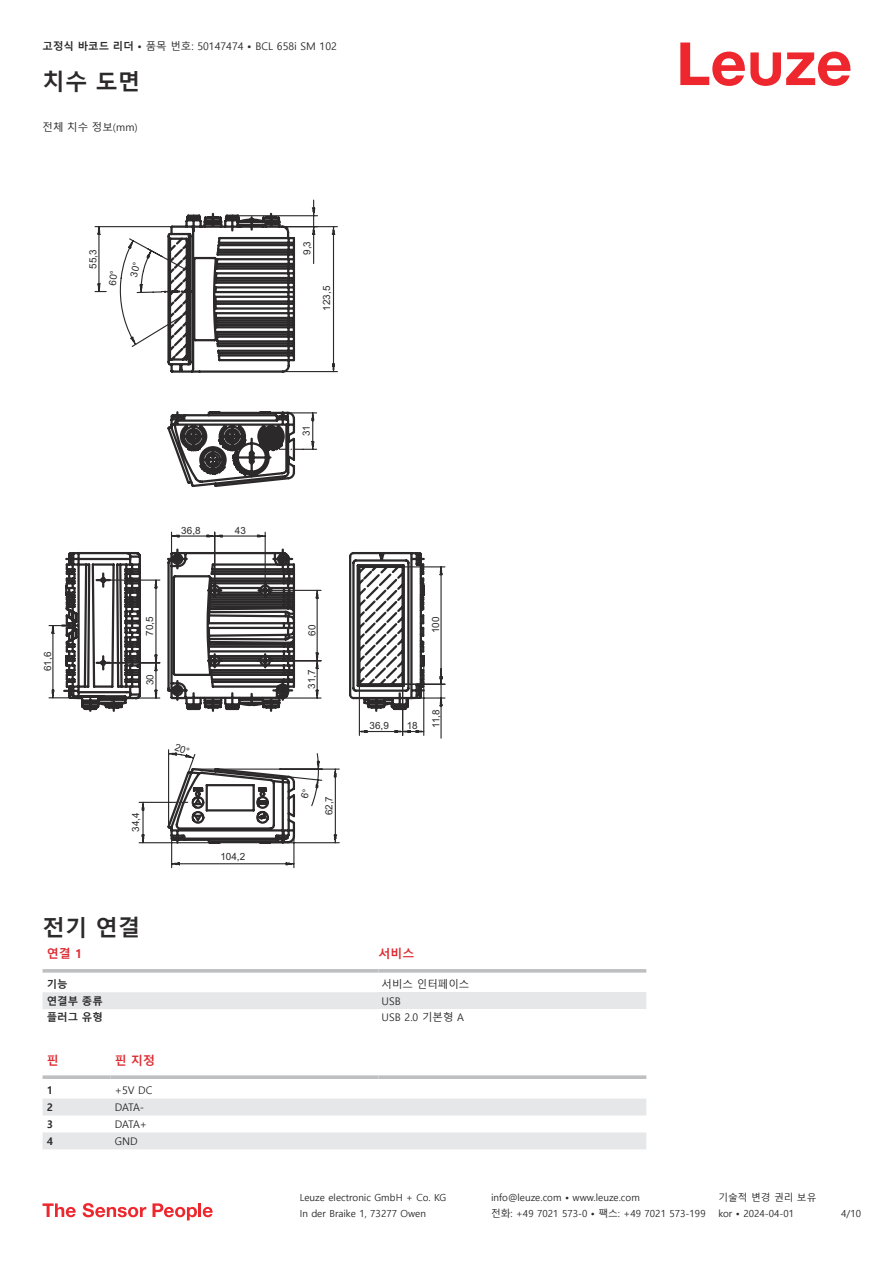
<style>
.page{position:relative;width:893px;height:1263px;background:#fff}
.page>*{position:absolute;margin:0;border:0;box-sizing:border-box;transform-origin:0 0}
.t1{font:700 22.5px "Malgun Gothic";color:#2b292a}
.t2{font:700 12px "Malgun Gothic";color:#db2a30}
.t3{font:10.5px "Malgun Gothic";color:#2b292a}
.t4{font:700 10.5px "Malgun Gothic";color:#2b292a}
.t5{font:9.9px "Arial";color:#2b292a}
.t6{font:9.75px "Malgun Gothic";color:#2b292a}
.s1{font-weight:700}
</style>
<div class="page">
<svg style="left:680px;top:43px;width:170px;height:43px"></svg>
<div style="left:43px;top:992px;width:335px;height:17px;background:#e6e7e9"></div>
<svg style="left:43px;top:969px;width:335px;height:4px"></svg>
<svg style="left:378px;top:969px;width:268px;height:4px"></svg>
<div style="left:378px;top:992px;width:268px;height:17px;background:#e6e7e9"></div>
<svg style="left:43px;top:1099px;width:603px;height:50px"></svg>
<svg style="left:43px;top:1075px;width:68px;height:4px"></svg>
<svg style="left:111px;top:1075px;width:267px;height:4px"></svg>
<svg style="left:378px;top:1075px;width:268px;height:4px"></svg>
<svg style="left:43px;top:1203px;width:33px;height:14px"></svg>
<svg style="left:83px;top:1203px;width:63px;height:14px"></svg>
<svg style="left:153px;top:1203px;width:44px;height:17px"></svg>
<hr style="left:198px;top:1203px;width:3px;height:14px;background:#ed272d">
<svg style="left:203px;top:1207px;width:10px;height:10px"></svg>
<svg style="left:349px;top:552px;width:77px;height:184px"></svg>
<svg style="left:48px;top:200px;width:292px;height:668px"></svg>
<svg style="left:216px;top:535px;width:7px;height:2px"></svg>
<svg style="left:257px;top:534px;width:7px;height:3px"></svg>
<hr style="left:403px;top:566px;width:42px;height:1px;background:#2b292a">
<hr style="left:440px;top:567px;width:2px;height:117px;background:#2b292a">
<hr style="left:408px;top:697px;width:37px;height:2px;background:#2b292a">
<hr style="left:403px;top:684px;width:42px;height:1px;background:#2b292a">
<hr style="left:440px;top:698px;width:2px;height:40px;background:#2b292a">
<hr style="left:440px;top:669px;width:2px;height:29px;background:#2b292a">
<hr style="left:423px;top:662px;width:1px;height:73px;background:#2b292a">
<hr style="left:402px;top:684px;width:1px;height:51px;background:#2b292a">
<hr style="left:359px;top:684px;width:1px;height:51px;background:#2b292a">
<hr style="left:359px;top:731px;width:44px;height:1px;background:#2b292a">
<svg style="left:395px;top:730px;width:29px;height:3px"></svg>
<svg style="left:361px;top:730px;width:6px;height:3px"></svg>
<hr style="left:287px;top:412px;width:30px;height:1px;background:#2b292a">
<hr style="left:312px;top:413px;width:1px;height:36px;background:#2b292a">
<svg style="left:311px;top:415px;width:3px;height:6px"></svg>
<svg style="left:279px;top:441px;width:38px;height:9px"></svg>
<svg style="left:171px;top:802px;width:17px;height:1px"></svg>
<svg style="left:109px;top:271px;width:8px;height:14px"></svg>
<svg style="left:130px;top:262px;width:10px;height:15px"></svg>
<svg style="left:301px;top:789px;width:8px;height:10px"></svg>
<svg style="left:174px;top:743px;width:16px;height:10px"></svg>
<p class="t3" style="left:43px;top:41px;width:296px"><span class="s1">고정식 바코드 리더 •</span> 품목 번호: 50147474 <span class="s1">•</span> BCL 658i SM 102</p>
<h1 class="t1" style="left:43px;top:69px;width:99px">치수 도면</h1>
<p class="t3" style="left:43px;top:121px;width:97px">전체 치수 정보(mm)</p>
<p class="t5" style="left:89px;top:269px;width:21px;rotate:-90deg">55,3</p>
<p class="t5" style="left:44px;top:671px;width:21px;rotate:-90deg">61,6</p>
<p class="t5" style="left:181px;top:527px;width:21px">36,8</p>
<p class="t5" style="left:235px;top:526px;width:13px">43</p>
<p class="t5" style="left:146px;top:636px;width:21px;rotate:-90deg">70,5</p>
<p class="t5" style="left:146px;top:685px;width:13px;rotate:-90deg">30</p>
<p class="t5" style="left:132px;top:832px;width:21px;rotate:-90deg">34,4</p>
<p class="t5" style="left:220px;top:853px;width:26px">104,2</p>
<p class="t5" style="left:303px;top:255px;width:15px;rotate:-90deg">9,3</p>
<p class="t5" style="left:323px;top:311px;width:26px;rotate:-90deg">123,5</p>
<p class="t5" style="left:303px;top:436px;width:13px;rotate:-90deg">31</p>
<p class="t5" style="left:308px;top:636px;width:13px;rotate:-90deg">60</p>
<p class="t5" style="left:308px;top:689px;width:21px;rotate:-90deg">31,7</p>
<p class="t5" style="left:325px;top:815px;width:21px;rotate:-90deg">62,7</p>
<p class="t5" style="left:432px;top:633px;width:18px;rotate:-90deg">100</p>
<p class="t5" style="left:370px;top:722px;width:21px">36,9</p>
<p class="t5" style="left:407px;top:722px;width:13px">18</p>
<p class="t5" style="left:432px;top:728px;width:20px;rotate:-90deg">11,8</p>
<h1 class="t1" style="left:43px;top:914px;width:99px">전기 연결</h1>
<p class="t2" style="left:47px;top:947px;width:37px">연결 1</p>
<p class="t2" style="left:378px;top:947px;width:37px">서비스</p>
<p class="t4" style="left:47px;top:977px;width:22px">기능</p>
<p class="t3" style="left:382px;top:978px;width:89px">서비스 인터페이스</p>
<p class="t4" style="left:47px;top:994px;width:58px">연결부 종류</p>
<p class="t3" style="left:382px;top:995px;width:21px">USB</p>
<p class="t4" style="left:47px;top:1011px;width:58px">플러그 유형</p>
<p class="t3" style="left:382px;top:1012px;width:84px">USB 2.0 기본형 A</p>
<p class="t2" style="left:47px;top:1053px;width:13px">핀</p>
<p class="t2" style="left:115px;top:1053px;width:42px">핀 지정</p>
<p class="t4" style="left:47px;top:1084px;width:8px">1</p>
<p class="t3" style="left:115px;top:1084px;width:39px">+5V DC</p>
<p class="t4" style="left:47px;top:1101px;width:8px">2</p>
<p class="t3" style="left:115px;top:1101px;width:31px">DATA-</p>
<p class="t4" style="left:47px;top:1118px;width:8px">3</p>
<p class="t3" style="left:115px;top:1118px;width:34px">DATA+</p>
<p class="t4" style="left:47px;top:1135px;width:8px">4</p>
<p class="t3" style="left:115px;top:1135px;width:24px">GND</p>
<p class="t6" style="left:300px;top:1192px;width:148px">Leuze electronic GmbH + Co. KG</p>
<p class="t6" style="left:491px;top:1192px;width:150px">info@leuze.com • www.leuze.com</p>
<p class="t6" style="left:718px;top:1192px;width:100px">기술적 변경 권리 보유</p>
<p class="t6" style="left:300px;top:1208px;width:128px">In der Braike 1, 73277 Owen</p>
<p class="t6" style="left:491px;top:1208px;width:216px">전화: +49 7021 573-0 • 팩스: +49 7021 573-199</p>
<p class="t6" style="left:718px;top:1208px;width:77px">kor • 2024-04-01</p>
<p class="t6" style="left:841px;top:1208px;width:21px">4/10</p>
</div>
